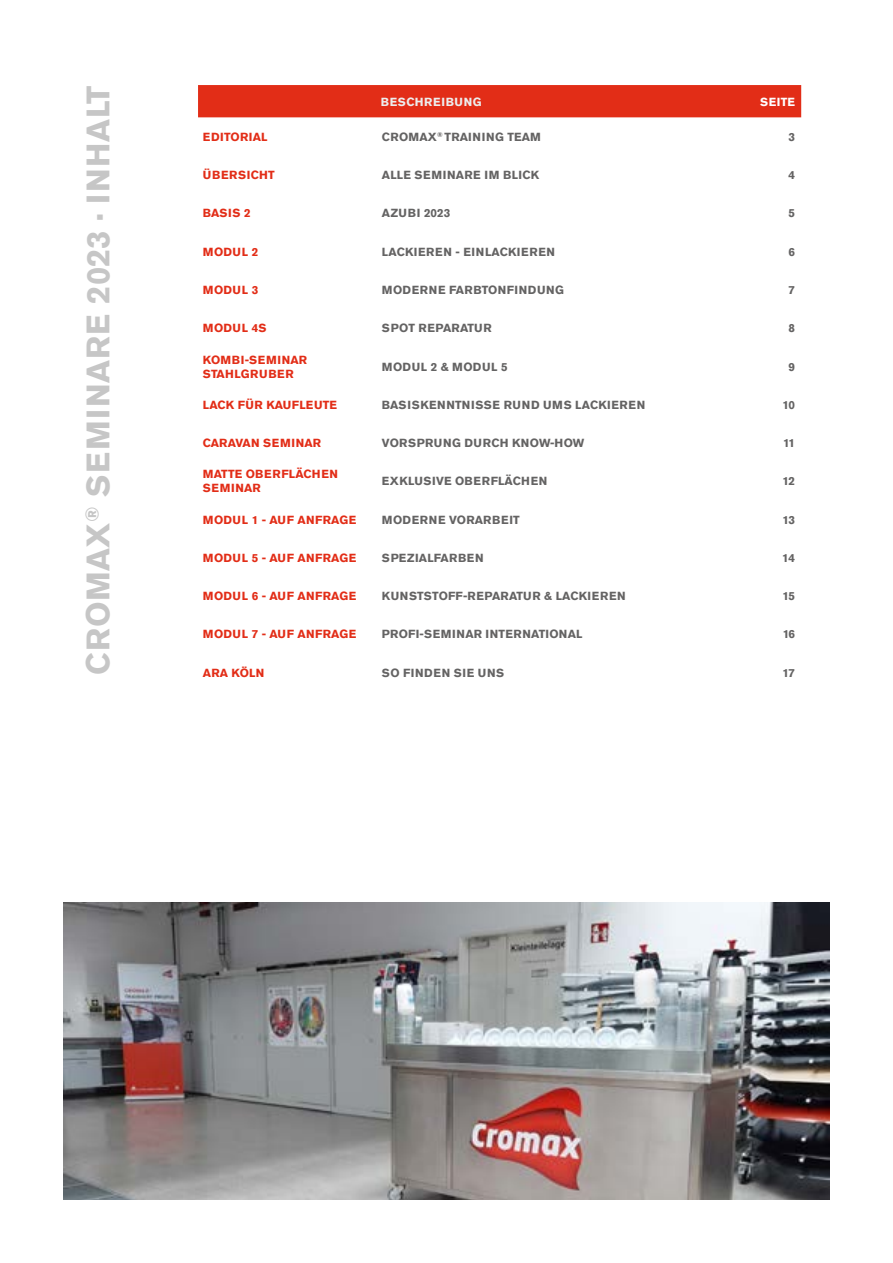
<style>
.page{position:relative;width:893px;height:1263px;background:#fff}
.page>*{position:absolute;margin:0;border:0;box-sizing:border-box;transform-origin:0 0}
.t1{font:700 32.4px "Akzidenz Grotesk Std";letter-spacing:.015em;color:#c6c6c6}
.t2{font:700 11.7px/14.1px "Akzidenz Grotesk Std";letter-spacing:.015em;color:#e22d17}
.t3{font:700 11.7px "Akzidenz Grotesk Std";letter-spacing:.035em;color:#646363}
.t4{font:700 11.7px "Akzidenz Grotesk Std";letter-spacing:.015em;color:#646363}
.t5{font:700 11.7px "Akzidenz Grotesk Std";letter-spacing:.055em;color:#646363}
.t6{font:700 11.7px/14.1px "Akzidenz Grotesk Std";letter-spacing:.055em;color:#e22d17}
.t7{font:700 11.7px "Akzidenz Grotesk Std";letter-spacing:.055em;color:#ededed}
.t8{font:700 11.7px "Akzidenz Grotesk Std";letter-spacing:.035em;color:#fff}
.s1{font-size:32.55px}
</style>
<div class="page">
<div style="left:198px;top:85px;width:603px;height:32px;background:#e22d17"></div>
<img style="left:64px;top:903px;width:765px;height:296px">
<h1 class="t1" style="left:79px;top:675px;width:591px;rotate:-90deg">CROMAX<sup>®</sup> SEMINARE <span class="s1">2023 ·</span> INHALT</h1>
<p class="t7" style="left:381px;top:95px;width:102px">BESCHREIBUNG</p>
<p class="t8" style="left:760px;top:95px;width:37px">SEITE</p>
<p class="t2" style="left:203px;top:130px;width:66px">EDITORIAL</p>
<p class="t4" style="left:382px;top:130px;width:161px">CROMAX<sup>®</sup> TRAINING TEAM</p>
<p class="t3" style="left:789px;top:130px;width:8px">3</p>
<p class="t6" style="left:203px;top:168px;width:73px">ÜBERSICHT</p>
<p class="t3" style="left:382px;top:168px;width:159px">ALLE SEMINARE IM BLICK</p>
<p class="t3" style="left:789px;top:168px;width:8px">4</p>
<p class="t2" style="left:203px;top:206px;width:49px">BASIS 2</p>
<p class="t3" style="left:382px;top:207px;width:70px">AZUBI 2023</p>
<p class="t3" style="left:789px;top:207px;width:8px">5</p>
<p class="t2" style="left:203px;top:245px;width:57px">MODUL 2</p>
<p class="t5" style="left:382px;top:245px;width:175px">LACKIEREN - EINLACKIEREN</p>
<p class="t3" style="left:789px;top:245px;width:8px">6</p>
<p class="t2" style="left:203px;top:283px;width:57px">MODUL 3</p>
<p class="t5" style="left:382px;top:283px;width:183px">MODERNE FARBTONFINDUNG</p>
<p class="t3" style="left:789px;top:283px;width:8px">7</p>
<p class="t2" style="left:203px;top:321px;width:65px">MODUL 4S</p>
<p class="t4" style="left:382px;top:321px;width:111px">SPOT REPARATUR</p>
<p class="t3" style="left:789px;top:321px;width:8px">8</p>
<p class="t6" style="left:203px;top:352px;width:106px">KOMBI-SEMINAR<br>STAHLGRUBER</p>
<p class="t3" style="left:382px;top:360px;width:127px">MODUL 2 &amp; MODUL 5</p>
<p class="t3" style="left:789px;top:360px;width:8px">9</p>
<p class="t2" style="left:203px;top:398px;width:136px">LACK FÜR KAUFLEUTE</p>
<p class="t5" style="left:382px;top:398px;width:265px">BASISKENNTNISSE RUND UMS LACKIEREN</p>
<p class="t3" style="left:782px;top:398px;width:14px">10</p>
<p class="t2" style="left:203px;top:436px;width:120px">CARAVAN SEMINAR</p>
<p class="t3" style="left:382px;top:436px;width:204px">VORSPRUNG DURCH KNOW-HOW</p>
<p class="t3" style="left:783px;top:436px;width:14px">11</p>
<p class="t2" style="left:203px;top:467px;width:137px">MATTE OBERFLÄCHEN<br>SEMINAR</p>
<p class="t3" style="left:382px;top:474px;width:167px">EXKLUSIVE OBERFLÄCHEN</p>
<p class="t3" style="left:782px;top:474px;width:14px">12</p>
<p class="t2" style="left:203px;top:512px;width:155px">MODUL 1 - AUF ANFRAGE</p>
<p class="t3" style="left:382px;top:513px;width:139px">MODERNE VORARBEIT</p>
<p class="t3" style="left:782px;top:513px;width:14px">13</p>
<p class="t2" style="left:203px;top:551px;width:155px">MODUL 5 - AUF ANFRAGE</p>
<p class="t3" style="left:382px;top:551px;width:103px">SPEZIALFARBEN</p>
<p class="t3" style="left:782px;top:551px;width:14px">14</p>
<p class="t2" style="left:203px;top:589px;width:155px">MODUL 6 - AUF ANFRAGE</p>
<p class="t4" style="left:382px;top:589px;width:245px">KUNSTSTOFF-REPARATUR &amp; LACKIEREN</p>
<p class="t3" style="left:782px;top:589px;width:14px">15</p>
<p class="t2" style="left:203px;top:627px;width:155px">MODUL 7 - AUF ANFRAGE</p>
<p class="t4" style="left:382px;top:628px;width:202px">PROFI-SEMINAR INTERNATIONAL</p>
<p class="t3" style="left:783px;top:628px;width:14px">16</p>
<p class="t2" style="left:203px;top:666px;width:63px">ARA KÖLN</p>
<p class="t5" style="left:382px;top:666px;width:124px">SO FINDEN SIE UNS</p>
<p class="t3" style="left:783px;top:666px;width:14px">17</p>
</div>
